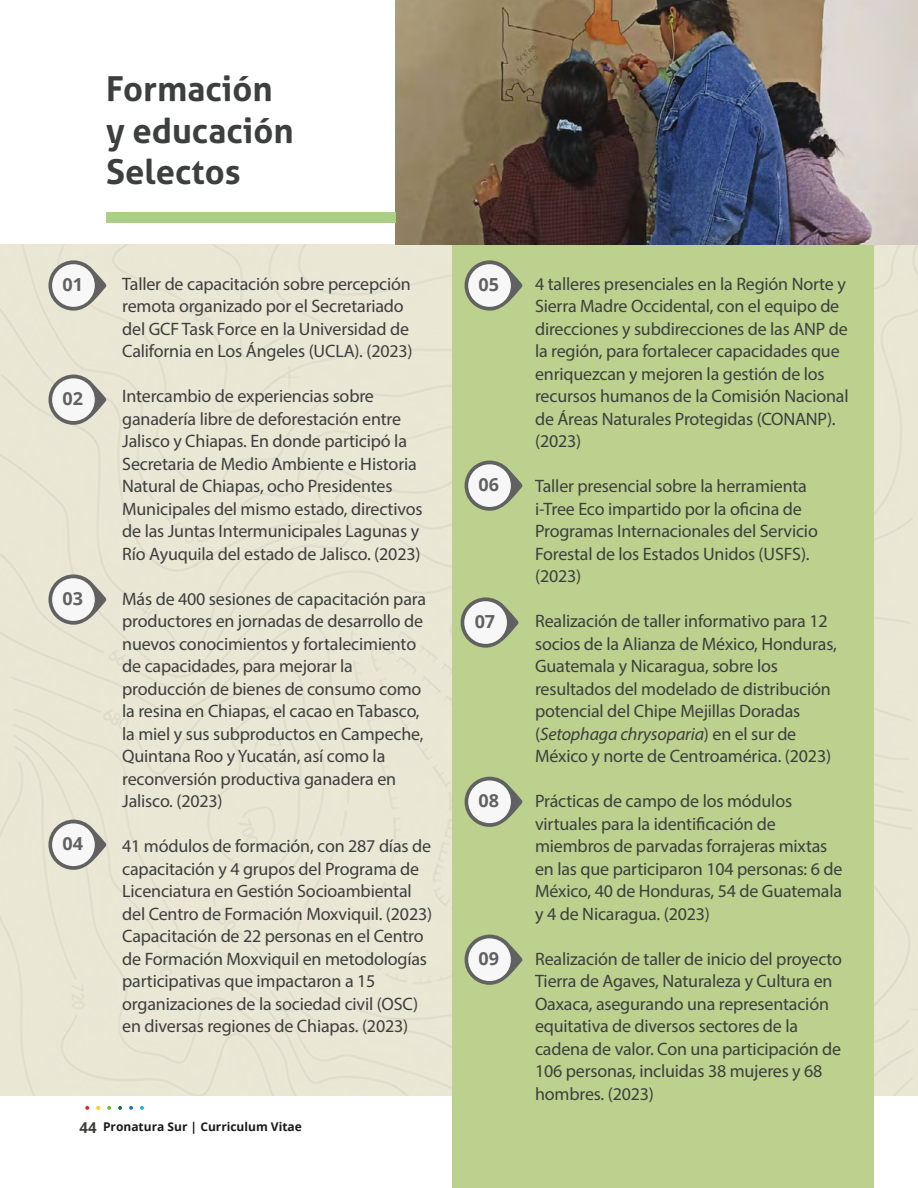
<style>
.page{position:relative;width:918px;height:1188px;background:#fff}
.page>*{position:absolute;margin:0;border:0;box-sizing:border-box;transform-origin:0 0}
.t1{font:700 34.5px/41.4px "Aller";color:#3d3f3e}
.t2{font:18px/22.5px "Myriad Pro";letter-spacing:-.01em;color:#3d3f3e}
.t3{font:700 18px "Open Sans";color:#616161}
.t4{font:700 12px "Open Sans";color:#1a1a1a}
.s1{font-size:15px;color:#3c3c3b}
.s2{font-style:italic}
</style>
<div class="page">
<svg style="left:85px;top:1106px;width:4px;height:4px"></svg>
<svg style="left:96px;top:1106px;width:4px;height:4px"></svg>
<svg style="left:107px;top:1106px;width:4px;height:4px"></svg>
<svg style="left:118px;top:1106px;width:4px;height:4px"></svg>
<svg style="left:129px;top:1106px;width:4px;height:4px"></svg>
<svg style="left:140px;top:1106px;width:4px;height:4px"></svg>
<div style="left:0;top:244px;width:918px;height:852px;background:#eae7d5"></div>
<div style="left:452px;top:0;width:421px;height:1188px;background:#bcd18e"></div>
<svg style="left:48px;top:260px;width:58px;height:51px;background:#b1afa5"></svg>
<div style="left:52px;top:264px;width:43px;height:43px;background:#f7f7f7;border-radius:50%"></div>
<svg style="left:461px;top:597px;width:58px;height:51px"></svg>
<div style="left:464px;top:601px;width:43px;height:43px;background:#f7f7f7;border-radius:50%"></div>
<svg style="left:465px;top:777px;width:58px;height:50px"></svg>
<div style="left:468px;top:780px;width:43px;height:43px;background:#f7f7f7;border-radius:50%"></div>
<svg style="left:465px;top:935px;width:58px;height:50px"></svg>
<div style="left:468px;top:938px;width:43px;height:43px;background:#f7f7f7;border-radius:50%"></div>
<svg style="left:48px;top:375px;width:58px;height:50px"></svg>
<div style="left:52px;top:378px;width:43px;height:43px;background:#f7f7f7;border-radius:50%"></div>
<svg style="left:48px;top:574px;width:58px;height:51px;background:#b1afa5"></svg>
<div style="left:52px;top:578px;width:43px;height:43px;background:#f7f7f7;border-radius:50%"></div>
<svg style="left:48px;top:820px;width:58px;height:50px"></svg>
<div style="left:52px;top:823px;width:43px;height:43px;background:#f7f7f7;border-radius:50%"></div>
<svg style="left:465px;top:260px;width:58px;height:51px"></svg>
<div style="left:468px;top:264px;width:43px;height:43px;background:#f7f7f7;border-radius:50%"></div>
<svg style="left:465px;top:461px;width:58px;height:50px"></svg>
<div style="left:468px;top:464px;width:43px;height:43px;background:#f7f7f7;border-radius:50%"></div>
<img style="left:396px;top:0;width:522px;height:244px">
<div style="left:106px;top:213px;width:290px;height:10px;background:#abcf87"></div>
<p class="t1" style="left:106px;top:68px;width:189px">Formación y educación<br>Selectos</p>
<p class="t3" style="left:63px;top:271px;width:22px">01</p>
<p class="t3" style="left:63px;top:385px;width:22px">02</p>
<p class="t3" style="left:63px;top:585px;width:22px">03</p>
<p class="t3" style="left:63px;top:831px;width:22px">04</p>
<p class="t2" style="left:122px;top:272px;width:292px">Taller de capacitación sobre percepción remota organizado por el Secretariado del GCF Task Force en la Universidad de California en Los Ángeles (UCLA). (2023)</p>
<p class="t2" style="left:122px;top:385px;width:302px">Intercambio de experiencias sobre ganadería libre de deforestación entre Jalisco y Chiapas. En donde participó la Secretaria de Medio Ambiente e Historia Natural de Chiapas, ocho Presidentes Municipales del mismo estado, directivos de las Juntas Intermunicipales Lagunas y Río Ayuquila del estado de Jalisco. (2023)</p>
<p class="t2" style="left:122px;top:587px;width:305px">Más de 400 sesiones de capacitación para productores en jornadas de desarrollo de nuevos conocimientos y fortalecimiento de capacidades, para mejorar la producción de bienes de consumo como la resina en Chiapas, el cacao en Tabasco, la miel y sus subproductos en Campeche, Quintana Roo y Yucatán, así como la reconversión productiva ganadera en Jalisco. (2023)</p>
<p class="t2" style="left:122px;top:835px;width:311px">41 módulos de formación, con 287 días de capacitación y 4 grupos del Programa de Licenciatura en Gestión Socioambiental del Centro de Formación Moxviquil. (2023)</p>
<p class="t2" style="left:122px;top:925px;width:306px">Capacitación de 22 personas en el Centro de Formación Moxviquil en metodologías participativas que impactaron a 15 organizaciones de la sociedad civil (OSC) en diversas regiones de Chiapas. (2023)</p>
<p class="t4" style="left:80px;top:1119px;width:224px"><span class="s1">44</span> Pronatura Sur | Curriculum Vitae</p>
<p class="t3" style="left:479px;top:271px;width:22px">05</p>
<p class="t3" style="left:479px;top:471px;width:22px">06</p>
<p class="t3" style="left:475px;top:608px;width:22px">07</p>
<p class="t3" style="left:479px;top:788px;width:22px">08</p>
<p class="t3" style="left:479px;top:946px;width:22px">09</p>
<p class="t2" style="left:535px;top:272px;width:315px">4 talleres presenciales en la Región Norte y Sierra Madre Occidental, con el equipo de direcciones y subdirecciones de las ANP de la región, para fortalecer capacidades que enriquezcan y mejoren la gestión de los recursos humanos de la Comisión Nacional de Áreas Naturales Protegidas (CONANP). (2023)</p>
<p class="t2" style="left:535px;top:475px;width:284px">Taller presencial sobre la herramienta i-Tree Eco impartido por la oficina de Programas Internacionales del Servicio Forestal de los Estados Unidos (USFS). (2023)</p>
<p class="t2" style="left:535px;top:610px;width:303px">Realización de taller informativo para 12 socios de la Alianza de México, Honduras, Guatemala y Nicaragua, sobre los resultados del modelado de distribución potencial del Chipe Mejillas Doradas (<span class="s2">Setophaga chrysoparia</span>) en el sur de México y norte de Centroamérica. (2023)</p>
<p class="t2" style="left:535px;top:790px;width:309px">Prácticas de campo de los módulos virtuales para la identificación de miembros de parvadas forrajeras mixtas en las que participaron 104 personas: 6 de México, 40 de Honduras, 54 de Guatemala y 4 de Nicaragua. (2023)</p>
<p class="t2" style="left:535px;top:947px;width:309px">Realización de taller de inicio del proyecto Tierra de Agaves, Naturaleza y Cultura en Oaxaca, asegurando una representación equitativa de diversos sectores de la cadena de valor. Con una participación de 106 personas, incluidas 38 mujeres y 68 hombres. (2023)</p>
</div>
